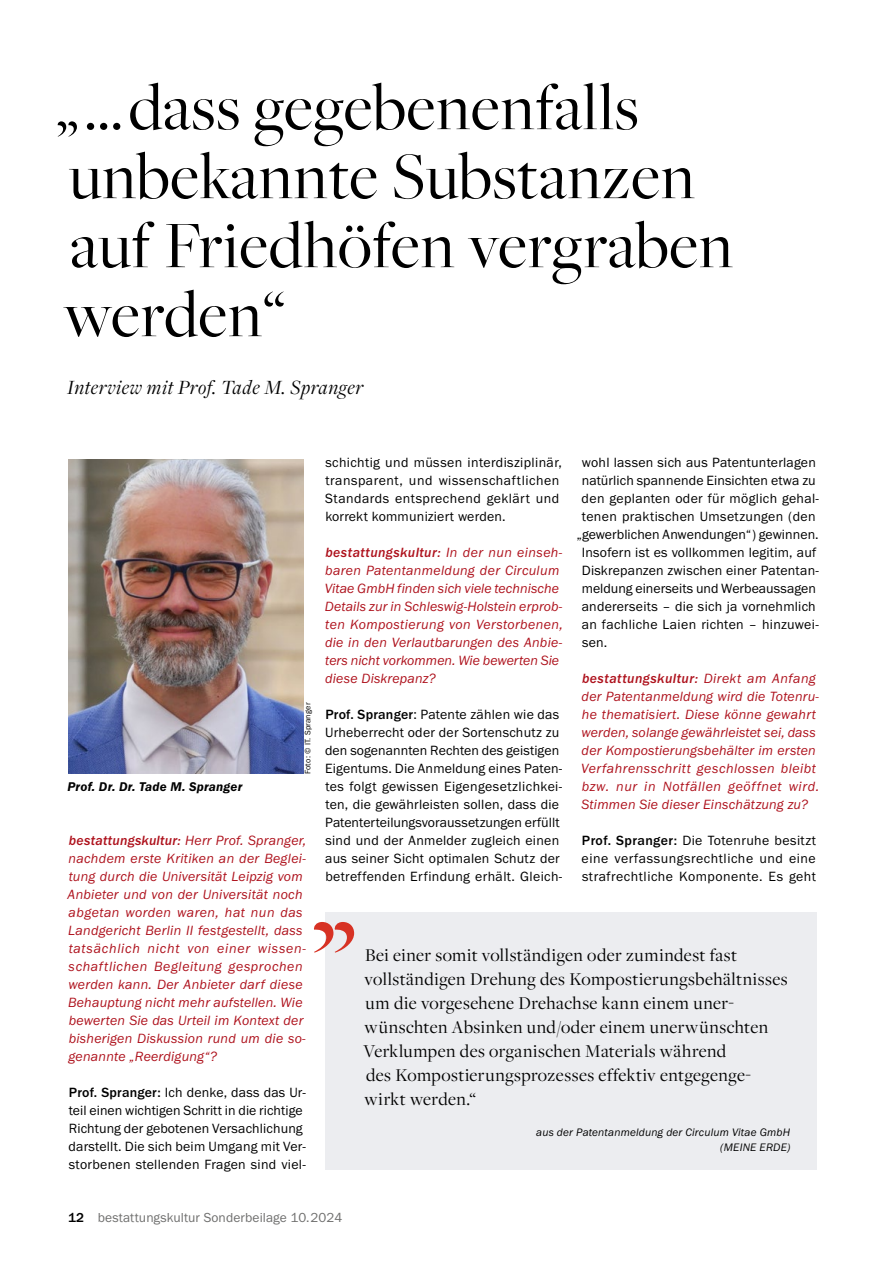
<style>
.page{position:relative;width:893px;height:1263px;background:#fff}
.page>*{position:absolute;margin:0;border:0;box-sizing:border-box;transform-origin:0 0}
.t1{font:69px/69px "Freight Big Pro";letter-spacing:.015em;color:#000}
.t2{font:italic 21px "Freight Disp Pro";letter-spacing:.03em;color:#000}
.t3{font:18.75px/24px "Freight Disp Pro";letter-spacing:.02em;color:#000}
.t4{font:13.8px/18px "Franklin Gothic URW Boo";letter-spacing:.015em;color:#000}
.t5{font:13.8px/18px "Franklin Gothic URW Boo Ita";letter-spacing:.02em;color:#ae111c}
.t6{font:13.8px "Franklin Gothic URW Med Ita";letter-spacing:.03em;color:#ae111c}
.t7{font:13.5px "Franklin Gothic URW Boo";letter-spacing:.01em;color:#6f6f6e}
.t8{font:13.2px "Franklin Gothic URW Dem Ita";letter-spacing:.015em;color:#000}
.t9{font:11.25px/15px "Franklin Gothic URW Boo Ita";letter-spacing:.015em;color:#000;text-align:right}
.t10{font:8.25px "Franklin Gothic URW Boo";letter-spacing:.015em;color:#000}
.s1{font-family:"Franklin Gothic URW Boo Ita"}
.s2{font-family:"Franklin Gothic URW";font-weight:500}
.s3{font-family:"Franklin Gothic URW";font-weight:500;color:#000}
</style>
<div class="page">
<img style="left:68px;top:459px;width:235px;height:314px">
<div style="left:325px;top:912px;width:491px;height:257px;background:#ecedf0"></div>
<svg style="left:314px;top:922px;width:40px;height:30px"></svg>
<h1 class="t1" style="left:56px;top:71px;width:678px">„ … dass gegebenenfalls unbekannte Substanzen auf Friedhöfen vergraben werden“</h1>
<h2 class="t2" style="left:67px;top:373px;width:298px">Interview mit Prof. Tade M. Spranger</h2>
<p class="t8" style="left:67px;top:778px;width:176px">Prof. Dr. Dr. Tade M. Spranger</p>
<p class="t10" style="left:303px;top:774px;width:73px;rotate:-90deg">Foto: © IT. Spranger</p>
<p class="t6" style="left:69px;top:832px;width:239px">bestattungskultur: <span class="s1">Herr Prof. Spranger,</span></p>
<p class="t5" style="left:68px;top:849px;width:240px">nachdem erste Kritiken an der Beglei&shy;tung durch die Universität Leipzig vom Anbieter und von der Universität noch abgetan worden waren, hat nun das Landgericht Berlin II festgestellt, dass tatsächlich nicht von einer wissen&shy;schaftlichen Begleitung gesprochen werden kann. Der Anbieter darf diese Behauptung nicht mehr aufstellen. Wie bewerten Sie das Urteil im Kontext der bisherigen Diskussion rund um die so&shy;genannte „Reerdigung“?</p>
<p class="t4" style="left:69px;top:1083px;width:239px"><span class="s2">Prof. Spranger:</span> Ich denke, dass das Ur&shy;teil einen wichtigen Schritt in die richtige Richtung der gebotenen Versachlichung darstellt. Die sich beim Umgang mit Ver&shy;storbenen stellenden Fragen sind viel-</p>
<p class="t4" style="left:325px;top:453px;width:238px">schichtig und müssen interdisziplinär, transparent, und wissenschaftlichen Standards entsprechend geklärt und korrekt kommuniziert werden.</p>
<p class="t6" style="left:325px;top:544px;width:238px">bestattungskultur: <span class="s1">In der nun einseh-</span></p>
<p class="t5" style="left:325px;top:561px;width:240px">baren Patentanmeldung der Circulum Vitae GmbH finden sich viele technische Details zur in Schleswig-Holstein erprob&shy;ten Kompostierung von Verstorbenen, die in den Verlautbarungen des Anbie&shy;ters nicht vorkommen. Wie bewerten Sie diese Diskrepanz?</p>
<p class="t4" style="left:325px;top:705px;width:239px"><span class="s2">Prof. Spranger</span>: Patente zählen wie das Urheberrecht oder der Sortenschutz zu den sogenannten Rechten des geistigen Eigentums. Die Anmeldung eines Paten&shy;tes folgt gewissen Eigengesetzlichkei&shy;ten, die gewährleisten sollen, dass die Patenterteilungsvoraussetzungen erfüllt sind und der Anmelder zugleich einen aus seiner Sicht optimalen Schutz der betreffenden Erfindung erhält. Gleich-</p>
<p class="t4" style="left:582px;top:453px;width:235px">wohl lassen sich aus Patentunterlagen</p>
<p class="t4" style="left:582px;top:471px;width:236px">natürlich spannende Einsichten etwa zu</p>
<p class="t4" style="left:582px;top:489px;width:239px">den geplanten oder für möglich gehal-</p>
<p class="t4" style="left:582px;top:507px;width:235px">tenen praktischen Umsetzungen (den</p>
<p class="t4" style="left:576px;top:525px;width:244px">„gewerblichen Anwendungen“) gewinnen.</p>
<p class="t4" style="left:582px;top:543px;width:236px">Insofern ist es vollkommen legitim, auf</p>
<p class="t4" style="left:582px;top:561px;width:239px">Diskrepanzen zwischen einer Patentan-</p>
<p class="t4" style="left:582px;top:579px;width:236px">meldung einerseits und Werbeaussagen</p>
<p class="t4" style="left:582px;top:597px;width:236px">andererseits – die sich ja vornehmlich</p>
<p class="t4" style="left:582px;top:615px;width:239px">an fachliche Laien richten – hinzuwei-</p>
<p class="t4" style="left:582px;top:633px;width:27px">sen.</p>
<p class="t6" style="left:582px;top:670px;width:235px">bestattungskultur: <span class="s1">Direkt am Anfang</span></p>
<p class="t5" style="left:581px;top:687px;width:239px">der Patentanmeldung wird die Totenru&shy;he thematisiert. Diese könne gewahrt werden, solange gewährleistet sei, dass der Kompostierungsbehälter im ersten Verfahrensschritt geschlossen bleibt bzw. nur in Notfällen geöffnet wird.<br>Stimmen Sie dieser Einschätzung zu?</p>
<p class="t4" style="left:582px;top:831px;width:236px;text-align:justify"><span class="s2">Prof. Spranger:</span> Die Totenruhe besitzt eine verfassungsrechtliche und eine strafrechtliche Komponente. Es geht</p>
<p class="t3" style="left:364px;top:942px;width:426px">Bei einer somit vollständigen oder zumindest fast vollständigen Drehung des Kompostierungsbehältnisses um die vorgesehene Drehachse kann einem uner&shy;wünschten Absinken und/oder einem unerwünschten Verklumpen des organischen Materials während<br>des Kompostierungsprozesses effektiv entgegenge&shy;wirkt werden.“</p>
<p class="t9" style="left:536px;top:1125px;width:256px">aus der Patentanmeldung der Circulum Vitae GmbH (MEINE ERDE)</p>
<p class="t7" style="left:68px;top:1209px;width:276px"><span class="s3">12</span> bestattungskultur Sonderbeilage 10.2024</p>
</div>
